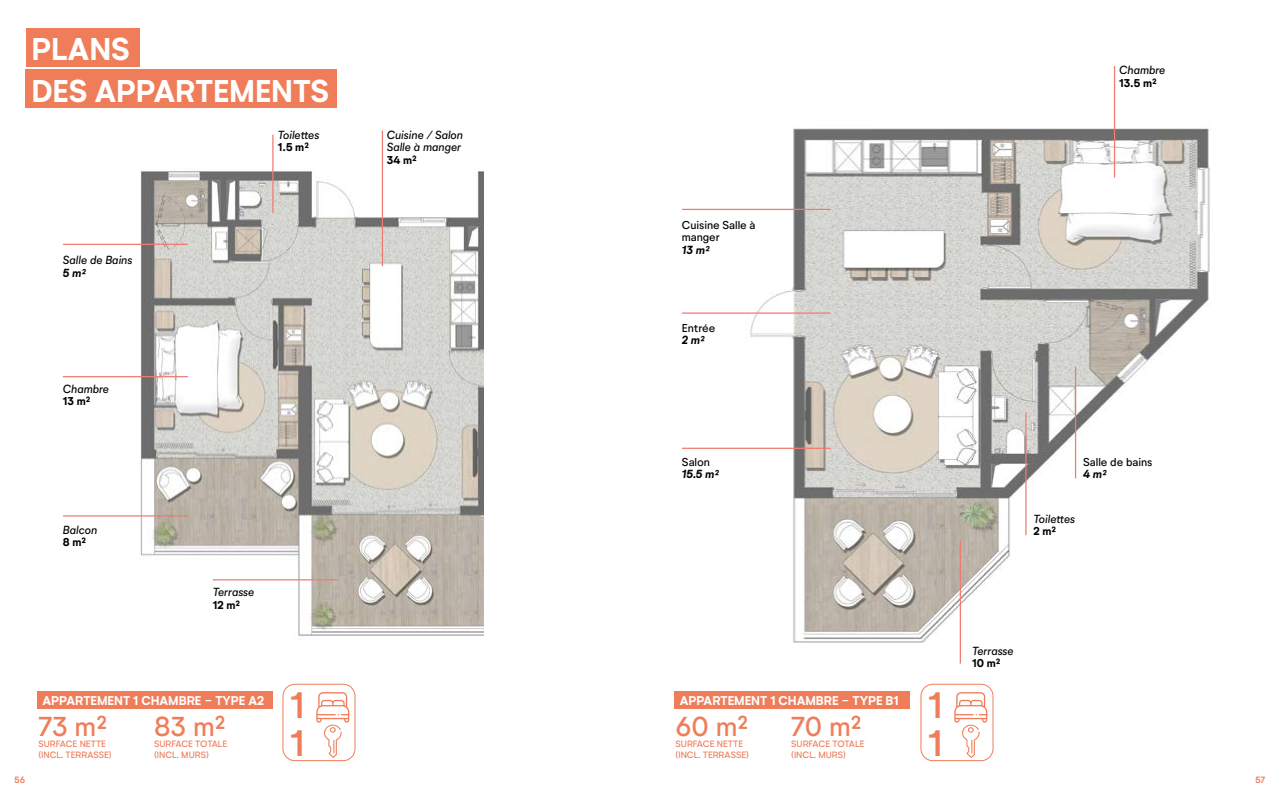
<style>
.page{position:relative;width:1276px;height:794px;background:#fff}
.page>*{position:absolute;margin:0;border:0;box-sizing:border-box;transform-origin:0 0}
.t1{font:500 36.3px/37.8px "Neutrif Studio";color:#ef7d5a}
.t2{font:700 31.1px/42.3px "Neutrif Studio";color:#fff}
.t3{font:27px "Neutrif Studio";color:#ef7d5a}
.t4{font:700 12.6px "Neutrif Studio";color:#fff}
.t5{font:italic 11.2px/12.5px "Neutrif Studio";color:#000}
.t6{font:11.2px/12.5px "Neutrif Studio";letter-spacing:-.005em;color:#000}
.t7{font:700 11.2px "Neutrif Studio";color:#000}
.t8{font:italic 700 11.2px "Neutrif Studio";color:#000}
.t9{font:9px/10.8px "Neutrif Studio";color:#ef7d5a}
.t10{font:500 9px "Neutrif Studio";color:#ef7d5a}
</style>
<div class="page">
<img style="left:140px;top:154px;width:344px;height:483px">
<hr style="left:272px;top:135px;width:1px;height:78px;background:#ef7c73">
<hr style="left:382px;top:130px;width:1px;height:136px;background:#ef7c73">
<hr style="left:63px;top:376px;width:125px;height:1px;background:#ef7c73">
<hr style="left:63px;top:244px;width:125px;height:1px;background:#ef7c73">
<hr style="left:63px;top:515px;width:125px;height:1px;background:#ef7c73">
<hr style="left:213px;top:579px;width:125px;height:1px;background:#ef7c73">
<div style="left:37px;top:690px;width:235px;height:18px;background:#ef7d5a"></div>
<img style="left:682px;top:117px;width:528px;height:526px">
<hr style="left:1075px;top:367px;width:1px;height:111px;background:#ef7c73">
<hr style="left:1114px;top:66px;width:1px;height:112px;background:#ef7c73">
<hr style="left:1025px;top:412px;width:1px;height:123px;background:#ef7c73">
<hr style="left:682px;top:312px;width:148px;height:2px;background:#ef7c73">
<hr style="left:682px;top:209px;width:148px;height:1px;background:#ef7c73">
<hr style="left:682px;top:448px;width:148px;height:1px;background:#ef7c73">
<hr style="left:959px;top:541px;width:2px;height:122px;background:#ef7c73">
<div style="left:26px;top:69px;width:311px;height:38px;background:#ef7d5a"></div>
<div style="left:26px;top:28px;width:113px;height:38px;background:#ef7d5a"></div>
<div style="left:674px;top:690px;width:235px;height:18px;background:#ef7d5a"></div>
<div style="left:282px;top:684px;width:73px;height:77px;border:1px solid #ef7d5a;border-radius:12px"></div>
<svg style="left:316px;top:692px;width:33px;height:66px"></svg>
<div style="left:920px;top:684px;width:73px;height:77px;border:1px solid #ef7d5a;border-radius:12px"></div>
<svg style="left:954px;top:692px;width:33px;height:66px"></svg>
<h2 class="t2" style="left:31px;top:28px;width:299px">PLANS<br>DES APPARTEMENTS</h2>
<p class="t5" style="left:63px;top:254px;width:71px">Salle de Bains</p>
<p class="t8" style="left:63px;top:266px;width:25px">5 m2</p>
<p class="t5" style="left:63px;top:383px;width:48px">Chambre</p>
<p class="t7" style="left:63px;top:394px;width:29px">13 m2</p>
<p class="t5" style="left:63px;top:523px;width:36px">Balcon</p>
<p class="t7" style="left:63px;top:535px;width:25px">8 m2</p>
<p class="t5" style="left:278px;top:129px;width:43px">Toilettes</p>
<p class="t7" style="left:278px;top:140px;width:33px">1.5 m2</p>
<p class="t5" style="left:213px;top:586px;width:43px">Terrasse</p>
<p class="t7" style="left:213px;top:598px;width:29px">12 m2</p>
<p class="t5" style="left:387px;top:129px;width:78px">Cuisine / Salon<br>Salle à manger</p>
<p class="t7" style="left:387px;top:153px;width:31px">34 m2</p>
<p class="t6" style="left:682px;top:219px;width:75px">Cuisine Salle à manger</p>
<p class="t8" style="left:682px;top:243px;width:29px">13 m2</p>
<p class="t6" style="left:682px;top:321px;width:35px">Entrée</p>
<p class="t8" style="left:682px;top:333px;width:24px">2 m2</p>
<p class="t6" style="left:682px;top:455px;width:30px">Salon</p>
<p class="t8" style="left:682px;top:467px;width:39px">15.5 m2</p>
<h3 class="t4" style="left:43px;top:692px;width:223px">APPARTEMENT 1 CHAMBRE - TYPE A2</h3>
<h3 class="t3" style="left:38px;top:710px;width:70px">73 m2</h3>
<p class="t9" style="left:38px;top:738px;width:75px">SURFACE NETTE (INCL. TERRASSE)</p>
<h3 class="t3" style="left:154px;top:710px;width:73px">83 m2</h3>
<p class="t9" style="left:154px;top:738px;width:75px">SURFACE TOTALE (INCL. MURS)</p>
<h1 class="t1" style="left:290px;top:686px;width:16px">1<br>1</h1>
<h1 class="t1" style="left:928px;top:686px;width:16px">1<br>1</h1>
<h3 class="t4" style="left:679px;top:692px;width:220px">APPARTEMENT 1 CHAMBRE - TYPE B1</h3>
<h3 class="t3" style="left:675px;top:710px;width:74px">60 m2</h3>
<p class="t9" style="left:675px;top:738px;width:75px">SURFACE NETTE (INCL. TERRASSE)</p>
<h3 class="t3" style="left:791px;top:710px;width:72px">70 m2</h3>
<p class="t9" style="left:791px;top:738px;width:75px">SURFACE TOTALE (INCL. MURS)</p>
<p class="t5" style="left:1119px;top:64px;width:48px">Chambre</p>
<p class="t7" style="left:1119px;top:76px;width:39px">13.5 m2</p>
<p class="t6" style="left:1083px;top:456px;width:71px">Salle de bains</p>
<p class="t8" style="left:1083px;top:467px;width:25px">4 m2</p>
<p class="t5" style="left:1033px;top:512px;width:43px">Toilettes</p>
<p class="t7" style="left:1033px;top:524px;width:24px">2 m2</p>
<p class="t5" style="left:972px;top:645px;width:43px">Terrasse</p>
<p class="t7" style="left:972px;top:656px;width:30px">10 m2</p>
<p class="t10" style="left:14px;top:775px;width:12px">56</p>
<p class="t10" style="left:1255px;top:775px;width:11px">57</p>
</div>
